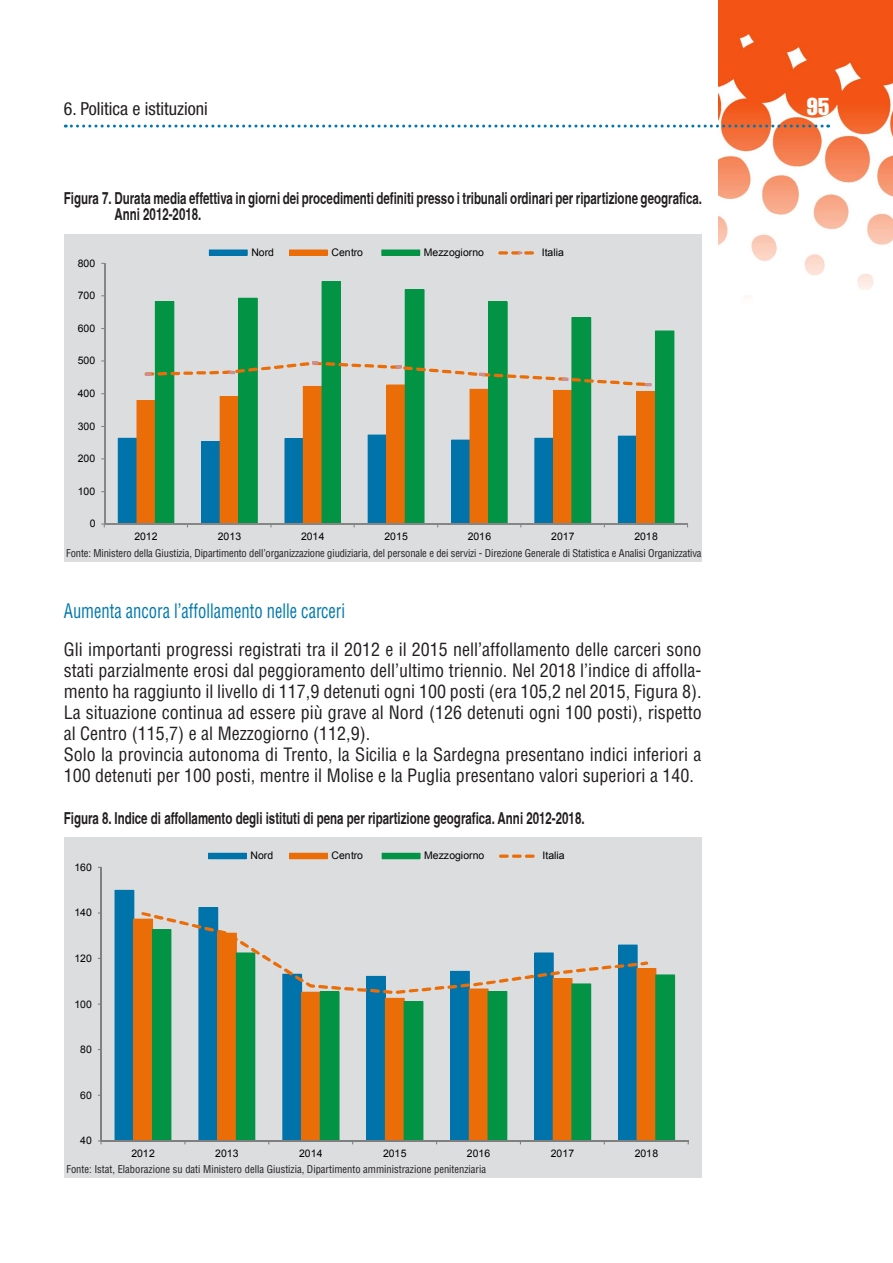
<style>
.page{position:relative;width:893px;height:1263px;background:#fff}
.page>*{position:absolute;margin:0;border:0;box-sizing:border-box;transform-origin:0 0}
.t1{font:24px "Helvetica LT Std Comp";color:#fff}
.t2{font:condensed 19.5px "Helvetica LT Std";color:#0078ae;scale:.85 1}
.t3{font:condensed 18px/21px "Helvetica LT Std";color:#231f20}
.t4{font:condensed 18px "Helvetica Neue LT Std";color:#231f20}
.t5{font:700 condensed 16.5px/16.5px "Helvetica";color:#231f20;scale:.85 1}
.t6{font:condensed 10.5px "Helvetica LT Std";letter-spacing:-.01em;color:#231f20}
.t7{font:10.5px "Arial";letter-spacing:-.005em;color:#000}
</style>
<div class="page">
<img style="left:719px;top:0;width:174px;height:299px">
<svg style="left:65px;top:125px;width:764px;height:3px"></svg>
<div style="left:64px;top:234px;width:638px;height:327px;background:#dcdddf"></div>
<hr style="left:104px;top:263px;width:1px;height:261px;background:#868686">
<hr style="left:104px;top:524px;width:584px;height:1px;background:#868686">
<svg style="left:118px;top:281px;width:556px;height:246px"></svg>
<svg style="left:209px;top:249px;width:39px;height:7px"></svg>
<svg style="left:289px;top:249px;width:39px;height:7px"></svg>
<svg style="left:381px;top:249px;width:39px;height:7px"></svg>
<svg style="left:498px;top:251px;width:10px;height:4px"></svg>
<svg style="left:511px;top:251px;width:10px;height:4px"></svg>
<svg style="left:524px;top:251px;width:10px;height:4px"></svg>
<div style="left:64px;top:837px;width:638px;height:341px;background:#dcdddf"></div>
<hr style="left:100px;top:867px;width:2px;height:274px;background:#7f7f7f">
<hr style="left:101px;top:1140px;width:587px;height:1px;background:#7f7f7f">
<svg style="left:115px;top:890px;width:560px;height:254px"></svg>
<svg style="left:208px;top:853px;width:39px;height:6px"></svg>
<svg style="left:289px;top:853px;width:39px;height:6px"></svg>
<svg style="left:382px;top:853px;width:39px;height:6px"></svg>
<svg style="left:499px;top:854px;width:10px;height:4px"></svg>
<svg style="left:512px;top:854px;width:10px;height:4px"></svg>
<svg style="left:525px;top:854px;width:10px;height:4px"></svg>
<p class="t4" style="left:64px;top:98px;width:145px">6. Politica e istituzioni</p>
<h1 class="t1" style="left:807px;top:91px;width:24px">95</h1>
<p class="t5" style="left:114px;top:189px;width:693px;text-indent:-51px">Figura 7. Durata media effettiva in giorni dei procedimenti definiti presso i tribunali ordinari per ripartizione geografica.<br>Anni 2012-2018.</p>
<p class="t7" style="left:78px;top:256px;width:19px">800</p>
<p class="t7" style="left:78px;top:289px;width:19px">700</p>
<p class="t7" style="left:78px;top:321px;width:19px">600</p>
<p class="t7" style="left:78px;top:354px;width:19px">500</p>
<p class="t7" style="left:78px;top:387px;width:19px">400</p>
<p class="t7" style="left:78px;top:419px;width:19px">300</p>
<p class="t7" style="left:78px;top:452px;width:19px">200</p>
<p class="t7" style="left:78px;top:484px;width:19px">100</p>
<p class="t7" style="left:90px;top:517px;width:7px">0</p>
<p class="t7" style="left:251px;top:245px;width:24px">Nord</p>
<p class="t7" style="left:332px;top:245px;width:33px">Centro</p>
<p class="t7" style="left:424px;top:245px;width:62px">Mezzogiorno</p>
<p class="t7" style="left:542px;top:245px;width:23px">Italia</p>
<p class="t7" style="left:134px;top:529px;width:25px">2012</p>
<p class="t7" style="left:218px;top:529px;width:25px">2013</p>
<p class="t7" style="left:301px;top:529px;width:25px">2014</p>
<p class="t7" style="left:385px;top:529px;width:25px">2015</p>
<p class="t7" style="left:468px;top:529px;width:25px">2016</p>
<p class="t7" style="left:551px;top:529px;width:25px">2017</p>
<p class="t7" style="left:634px;top:529px;width:25px">2018</p>
<p class="t6" style="left:66px;top:547px;width:637px">Fonte: Ministero della Giustizia, Dipartimento dell’organizzazione giudiziaria, del personale e dei servizi - Direzione Generale di Statistica e Analisi Organizzativa</p>
<p class="t2" style="left:64px;top:599px;width:332px">Aumenta ancora l’affollamento nelle carceri</p>
<p class="t3" style="left:64px;top:639px;width:639px">Gli importanti progressi registrati tra il 2012 e il 2015 nell’affollamento delle carceri sono stati parzialmente erosi dal peggioramento dell’ultimo triennio. Nel 2018 l’indice di affolla&shy;mento ha raggiunto il livello di 117,9 detenuti ogni 100 posti (era 105,2 nel 2015, Figura 8).<br>La situazione continua ad essere più grave al Nord (126 detenuti ogni 100 posti), rispetto al Centro (115,7) e al Mezzogiorno (112,9).<br>Solo la provincia autonoma di Trento, la Sicilia e la Sardegna presentano indici inferiori a 100 detenuti per 100 posti, mentre il Molise e la Puglia presentano valori superiori a 140.</p>
<p class="t5" style="left:64px;top:810px;width:614px">Figura 8. Indice di affollamento degli istituti di pena per ripartizione geografica. Anni 2012-2018.</p>
<p class="t7" style="left:75px;top:860px;width:19px">160</p>
<p class="t7" style="left:75px;top:905px;width:19px">140</p>
<p class="t7" style="left:75px;top:951px;width:19px">120</p>
<p class="t7" style="left:75px;top:997px;width:19px">100</p>
<p class="t7" style="left:80px;top:1042px;width:13px">80</p>
<p class="t7" style="left:80px;top:1088px;width:13px">60</p>
<p class="t7" style="left:80px;top:1134px;width:13px">40</p>
<p class="t7" style="left:251px;top:849px;width:24px">Nord</p>
<p class="t7" style="left:332px;top:849px;width:33px">Centro</p>
<p class="t7" style="left:424px;top:849px;width:62px">Mezzogiorno</p>
<p class="t7" style="left:543px;top:849px;width:23px">Italia</p>
<p class="t7" style="left:131px;top:1146px;width:25px">2012</p>
<p class="t7" style="left:215px;top:1146px;width:25px">2013</p>
<p class="t7" style="left:299px;top:1146px;width:25px">2014</p>
<p class="t7" style="left:383px;top:1146px;width:25px">2015</p>
<p class="t7" style="left:467px;top:1146px;width:25px">2016</p>
<p class="t7" style="left:551px;top:1146px;width:25px">2017</p>
<p class="t7" style="left:635px;top:1146px;width:25px">2018</p>
<p class="t6" style="left:66px;top:1163px;width:421px">Fonte: Istat, Elaborazione su dati Ministero della Giustizia, Dipartimento amministrazione penitenziaria</p>
</div>
